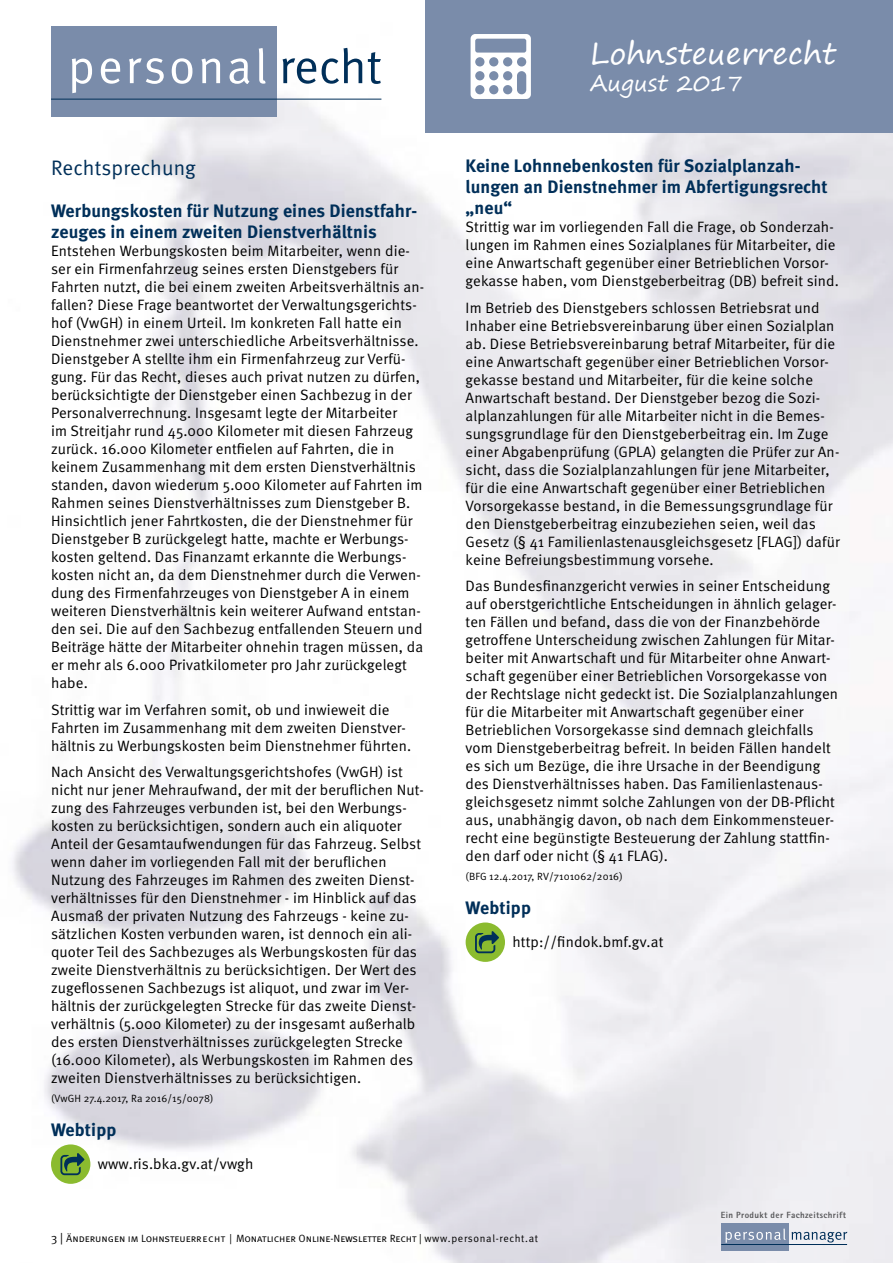
<style>
.page{position:relative;width:893px;height:1263px;background:#fff}
.page>*{position:absolute;margin:0;border:0;box-sizing:border-box;transform-origin:0 0}
.t1{font:30px "Segoe Print";color:#fff}
.t2{font:22.5px "Segoe Print";color:#fff}
.t3{font:21px "Meta Normal";letter-spacing:.005em;color:#002f59}
.t4{font:700 18px/21px "Meta";letter-spacing:.01em;color:#002f59}
.t5{font:15px/18px "Meta Normal";letter-spacing:.01em;color:#000}
.t6{font:10.5px "Meta Normal Caps";color:#000}
.t7{font:10.5px "Meta Normal";letter-spacing:.01em;color:#000}
.t8{font:800 9px "Rotis Sans Serif";letter-spacing:.04em;color:#58585a}
.s1{font-size:12px}
.s2{font-family:"Meta Normal"}
</style>
<div class="page">
<img style="left:12px;top:47px;width:881px;height:1216px">
<div style="left:51px;top:26px;width:226px;height:90px;background:#7a8caa"></div>
<hr style="left:51px;top:99px;width:330px;height:1px;background:#002f59">
<svg style="left:283px;top:48px;width:98px;height:36px"></svg>
<svg style="left:72px;top:48px;width:194px;height:45px"></svg>
<div style="left:425px;top:0;width:468px;height:132px;background:#7a8caa"></div>
<div style="left:721px;top:1223px;width:68px;height:28px;background:#7a8caa"></div>
<hr style="left:721px;top:1244px;width:126px;height:1px;background:#002f59">
<svg style="left:725px;top:1228px;width:122px;height:15px"></svg>
<svg style="left:471px;top:34px;width:60px;height:65px"></svg>
<div style="left:51px;top:1144px;width:39px;height:40px;background:#8bbb2f;border-radius:50%"></div>
<svg style="left:60px;top:1153px;width:24px;height:22px"></svg>
<div style="left:466px;top:922px;width:39px;height:40px;background:#8bbb2f;border-radius:50%"></div>
<svg style="left:475px;top:931px;width:24px;height:22px"></svg>
<h3 class="t3" style="left:51px;top:155px;width:146px">Rechtsprechung</h3>
<p class="t4" style="left:51px;top:200px;width:368px">Werbungskosten für Nutzung eines Dienstfahr&shy;zeuges in einem zweiten Dienstverhältnis</p>
<p class="t5" style="left:51px;top:242px;width:375px">Entstehen Werbungskosten beim Mitarbeiter, wenn die&shy;ser ein Firmenfahrzeug seines ersten Dienstgebers für Fahrten nutzt, die bei einem zweiten Arbeitsverhältnis an&shy;fallen? Diese Frage beantwortet der Verwaltungsgerichts&shy;hof (VwGH) in einem Urteil. Im konkreten Fall hatte ein Dienstnehmer zwei unterschiedliche Arbeitsverhältnisse.<br>Dienstgeber A stellte ihm ein Firmenfahrzeug zur Verfü&shy;gung. Für das Recht, dieses auch privat nutzen zu dürfen, berücksichtigte der Dienstgeber einen Sachbezug in der Personalverrechnung. Insgesamt legte der Mitarbeiter<br>im Streitjahr rund 45.000 Kilometer mit diesen Fahrzeug zurück. 16.000 Kilometer entfielen auf Fahrten, die in keinem Zusammenhang mit dem ersten Dienstverhältnis standen, davon wiederum 5.000 Kilometer auf Fahrten im Rahmen seines Dienstverhältnisses zum Dienstgeber B.<br>Hinsichtlich jener Fahrtkosten, die der Dienstnehmer für Dienstgeber B zurückgelegt hatte, machte er Werbungs&shy;kosten geltend. Das Finanzamt erkannte die Werbungs&shy;kosten nicht an, da dem Dienstnehmer durch die Verwen&shy;dung des Firmenfahrzeuges von Dienstgeber A in einem weiteren Dienstverhältnis kein weiterer Aufwand entstan&shy;den sei. Die auf den Sachbezug entfallenden Steuern und Beiträge hätte der Mitarbeiter ohnehin tragen müssen, da er mehr als 6.000 Privatkilometer pro Jahr zurückgelegt habe.</p>
<p class="t5" style="left:51px;top:700px;width:362px">Strittig war im Verfahren somit, ob und inwieweit die<br>Fahrten im Zusammenhang mit dem zweiten Dienstver&shy;hältnis zu Werbungskosten beim Dienstnehmer führten.</p>
<p class="t5" style="left:51px;top:763px;width:374px">Nach Ansicht des Verwaltungsgerichtshofes (VwGH) ist nicht nur jener Mehraufwand, der mit der beruflichen Nut&shy;zung des Fahrzeuges verbunden ist, bei den Werbungs&shy;kosten zu berücksichtigen, sondern auch ein aliquoter Anteil der Gesamtaufwendungen für das Fahrzeug. Selbst wenn daher im vorliegenden Fall mit der beruflichen Nutzung des Fahrzeuges im Rahmen des zweiten Dienst&shy;verhältnisses für den Dienstnehmer - im Hinblick auf das Ausmaß der privaten Nutzung des Fahrzeugs - keine zu&shy;sätzlichen Kosten verbunden waren, ist dennoch ein ali&shy;quoter Teil des Sachbezuges als Werbungskosten für das zweite Dienstverhältnis zu berücksichtigen. Der Wert des zugeflossenen Sachbezugs ist aliquot, und zwar im Ver&shy;hältnis der zurückgelegten Strecke für das zweite Dienst&shy;verhältnis (5.000 Kilometer) zu der insgesamt außerhalb des ersten Dienstverhältnisses zurückgelegten Strecke (16.000 Kilometer), als Werbungskosten im Rahmen des zweiten Dienstverhältnisses zu berücksichtigen.</p>
<p class="t7" style="left:51px;top:1092px;width:164px">(VwGH 27.4.2017, Ra 2016/15/0078)</p>
<p class="t4" style="left:51px;top:1119px;width:67px">Webtipp</p>
<p class="t5" style="left:98px;top:1154px;width:157px">www.ris.bka.gv.at/vwgh</p>
<h1 class="t1" style="left:590px;top:26px;width:248px">Lohnsteuerrecht</h1>
<h2 class="t2" style="left:590px;top:63px;width:154px">August 2017</h2>
<p class="t4" style="left:466px;top:155px;width:364px">Keine Lohnnebenkosten für Sozialplanzah&shy;lungen an Dienstnehmer im Abfertigungsrecht „neu“</p>
<p class="t5" style="left:466px;top:218px;width:375px">Strittig war im vorliegenden Fall die Frage, ob Sonderzah&shy;lungen im Rahmen eines Sozialplanes für Mitarbeiter, die eine Anwartschaft gegenüber einer Betrieblichen Vorsor&shy;gekasse haben, vom Dienstgeberbeitrag (DB) befreit sind.</p>
<p class="t5" style="left:466px;top:298px;width:376px">Im Betrieb des Dienstgebers schlossen Betriebsrat und Inhaber eine Betriebsvereinbarung über einen Sozialplan ab. Diese Betriebsvereinbarung betraf Mitarbeiter, für die eine Anwartschaft gegenüber einer Betrieblichen Vorsor&shy;gekasse bestand und Mitarbeiter, für die keine solche Anwartschaft bestand. Der Dienstgeber bezog die Sozi&shy;alplanzahlungen für alle Mitarbeiter nicht in die Bemes&shy;sungsgrundlage für den Dienstgeberbeitrag ein. Im Zuge einer Abgabenprüfung (GPLA) gelangten die Prüfer zur An&shy;sicht, dass die Sozialplanzahlungen für jene Mitarbeiter, für die eine Anwartschaft gegenüber einer Betrieblichen Vorsorgekasse bestand, in die Bemessungsgrundlage für den Dienstgeberbeitrag einzubeziehen seien, weil das Gesetz (§ 41 Familienlastenausgleichsgesetz [FLAG]) dafür keine Befreiungsbestimmung vorsehe.</p>
<p class="t5" style="left:466px;top:577px;width:374px">Das Bundesfinanzgericht verwies in seiner Entscheidung auf oberstgerichtliche Entscheidungen in ähnlich gelager&shy;ten Fällen und befand, dass die von der Finanzbehörde getroffene Unterscheidung zwischen Zahlungen für Mitar&shy;beiter mit Anwartschaft und für Mitarbeiter ohne Anwart&shy;schaft gegenüber einer Betrieblichen Vorsorgekasse von der Rechtslage nicht gedeckt ist. Die Sozialplanzahlungen für die Mitarbeiter mit Anwartschaft gegenüber einer Betrieblichen Vorsorgekasse sind demnach gleichfalls vom Dienstgeberbeitrag befreit. In beiden Fällen handelt es sich um Bezüge, die ihre Ursache in der Beendigung des Dienstverhältnisses haben. Das Familienlastenaus&shy;gleichsgesetz nimmt solche Zahlungen von der DB-Pflicht aus, unabhängig davon, ob nach dem Einkommensteuer&shy;recht eine begünstigte Besteuerung der Zahlung stattfin&shy;den darf oder nicht (§ 41 FLAG).</p>
<p class="t7" style="left:466px;top:870px;width:159px">(BFG 12.4.2017, RV/7101062/2016)</p>
<p class="t4" style="left:466px;top:897px;width:67px">Webtipp</p>
<p class="t5" style="left:512px;top:932px;width:153px">http://findok.bmf.gv.at</p>
<p class="t8" style="left:721px;top:1209px;width:127px">Ein Produkt der Fachzeitschrift</p>
<p class="t6" style="left:51px;top:1232px;width:489px"><span class="s1">3 |</span> Änderungen im Lohnsteuerrecht | Monatlicher Online-Newsletter Recht | <span class="s2">www.personal-recht.at</span></p>
</div>
